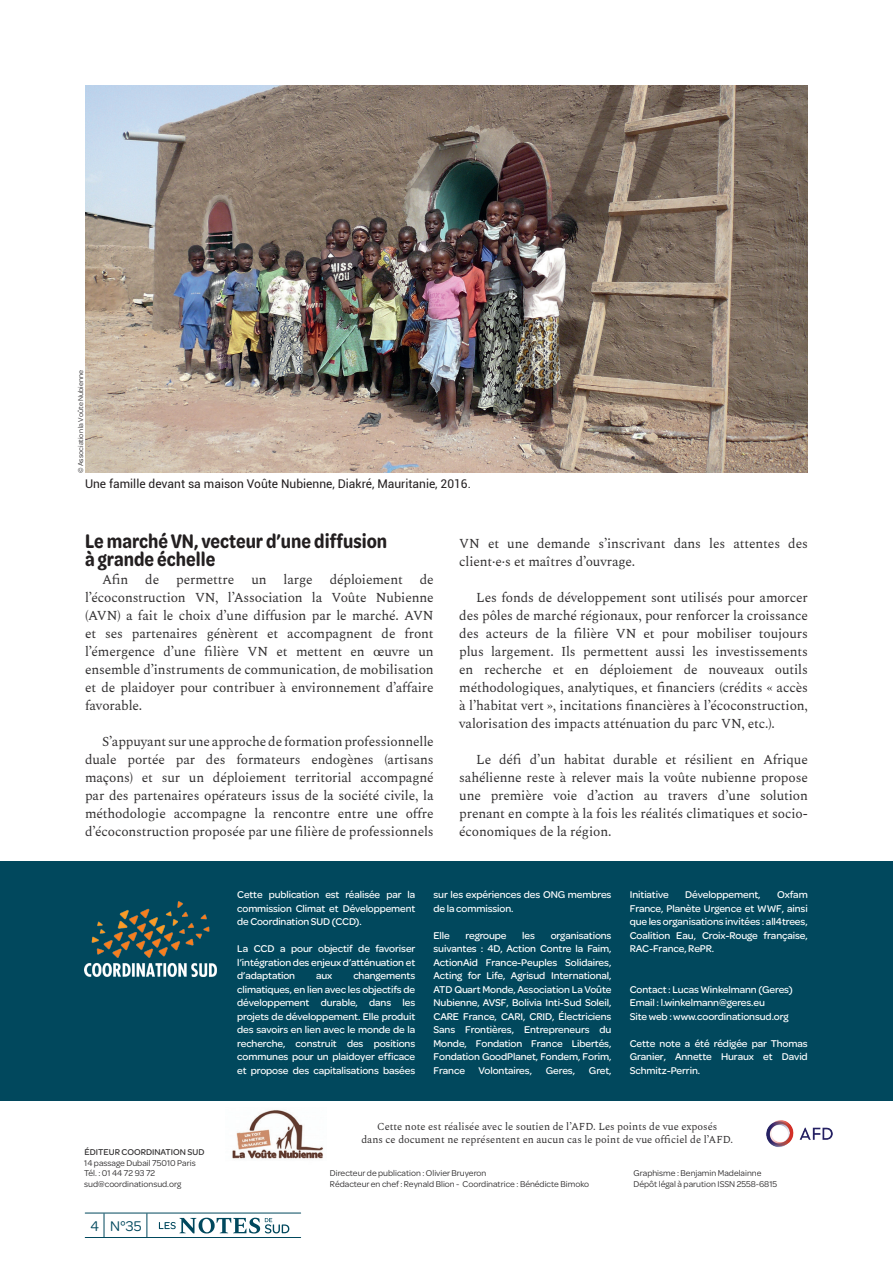
<style>
.page{position:relative;width:893px;height:1263px;background:#fff}
.page>*{position:absolute;margin:0;border:0;box-sizing:border-box;transform-origin:0 0}
.t1{font:600 21px/18px "Omnes Cond";color:#231f20}
.t2{font:15px "Omnes";color:#01485d}
.t3{font:13.5px/18px "Spectral";letter-spacing:-.01em;color:#312f30;text-align:justify}
.t4{font:12px "Roboto";color:#231f20}
.t5{font:500 10.5px/13.5px "Omnes";letter-spacing:-.01em;color:#fff;text-align:justify}
.t6{font:10.5px/12.6px "Spectral";color:#312f30;text-align:center}
.t7{font:9px/10.5px "Omnes";color:#312f30}
.t8{font:500 9px "Omnes";color:#312f30}
.t9{font:7.5px "Omnes";color:#312f30}
</style>
<div class="page">
<hr style="left:85px;top:1213px;width:216px;height:1px;background:#01485d">
<svg style="left:104px;top:1213px;width:1px;height:24px"></svg>
<svg style="left:147px;top:1213px;width:1px;height:24px"></svg>
<hr style="left:85px;top:1237px;width:216px;height:1px;background:#01485d">
<svg style="left:159px;top:1218px;width:130px;height:15px"></svg>
<img style="left:85px;top:85px;width:723px;height:388px">
<div style="left:0;top:861px;width:893px;height:240px;background:#01485d"></div>
<img style="left:766px;top:1120px;width:67px;height:27px">
<img style="left:85px;top:902px;width:131px;height:74px">
<img style="left:232px;top:1110px;width:91px;height:49px">
<p class="t9" style="left:76px;top:473px;width:104px;rotate:-90deg">© Association la Voûte Nubienne</p>
<p class="t4" style="left:85px;top:475px;width:387px">Une famille devant sa maison Voûte Nubienne, Diakré, Mauritanie, 2016.</p>
<h1 class="t1" style="left:85px;top:531px;width:304px">Le marché VN, vecteur d’une diffusion à grande échelle</h1>
<p class="t3" style="left:102px;top:569px;width:28px">Afin</p>
<p class="t3" style="left:145px;top:569px;width:15px">de</p>
<p class="t3" style="left:176px;top:569px;width:60px">permettre</p>
<p class="t3" style="left:251px;top:569px;width:17px">un</p>
<p class="t3" style="left:284px;top:569px;width:31px">large</p>
<p class="t3" style="left:330px;top:569px;width:75px">déploiement</p>
<p class="t3" style="left:85px;top:569px;width:350px;text-indent:335px">de l’écoconstruction VN, l’Association la Voûte Nubienne (AVN) a fait le choix d’une diffusion par le marché. AVN et ses partenaires génèrent et accompagnent de front l’émergence d’une filière VN et mettent en œuvre un ensemble d’instruments de communication, de mobilisation et de plaidoyer pour contribuer à environnement d’affaire favorable.</p>
<p class="t3" style="left:85px;top:731px;width:350px;text-indent:17px">S’appuyant sur une approche de formation professionnelle duale portée par des formateurs endogènes (artisans maçons) et sur un déploiement territorial accompagné par des partenaires opérateurs issus de la société civile, la méthodologie accompagne la rencontre entre une offre d’écoconstruction proposée par une filière de professionnels</p>
<p class="t3" style="left:459px;top:533px;width:350px">VN et une demande s’inscrivant dans les attentes des client·e·s et maîtres d’ouvrage.</p>
<p class="t3" style="left:459px;top:587px;width:350px;text-indent:17px">Les fonds de développement sont utilisés pour amorcer des pôles de marché régionaux, pour renforcer la croissance des acteurs de la filière VN et pour mobiliser toujours plus largement. Ils permettent aussi les investissements en recherche et en déploiement de nouveaux outils méthodologiques, analytiques, et financiers (crédits « accès à l’habitat vert », incitations financières à l’écoconstruction, valorisation des impacts atténuation du parc VN, etc.).</p>
<p class="t3" style="left:459px;top:749px;width:350px;text-indent:17px">Le défi d’un habitat durable et résilient en Afrique sahélienne reste à relever mais la voûte nubienne propose une première voie d’action au travers d’une solution prenant en compte à la fois les réalités climatiques et socio&shy;économiques de la région.</p>
<p class="t5" style="left:237px;top:887px;width:179px">Cette publication est réalisée par la commission Climat et Développement de Coordination SUD (CCD).</p>
<p class="t5" style="left:237px;top:941px;width:180px">La CCD a pour objectif de favoriser l’intégration des enjeux d’atténuation et d’adaptation</p>
<p class="t5" style="left:237px;top:968px;width:179px;text-indent:116px">changements climatiques, en lien avec les objectifs de développement durable, dans les projets de développement. Elle produit des savoirs en lien avec le monde de la recherche, construit des positions communes pour un plaidoyer efficace et propose des capitalisations basées</p>
<p class="t5" style="left:316px;top:968px;width:18px">aux</p>
<p class="t5" style="left:434px;top:887px;width:179px">sur les expériences des ONG membres de la commission.</p>
<p class="t5" style="left:434px;top:928px;width:18px">Elle</p>
<p class="t5" style="left:466px;top:928px;width:42px">regroupe</p>
<p class="t5" style="left:522px;top:928px;width:14px">les</p>
<p class="t5" style="left:434px;top:928px;width:179px;text-indent:117px">organisations suivantes : 4D, Action Contre la Faim, ActionAid France-Peuples Solidaires, Acting for Life, Agrisud International, ATD Quart Monde, Association La Voûte Nubienne, AVSF, Bolivia Inti-Sud Soleil, CARE France, CARI, CRID, Électriciens Sans Frontières, Entrepreneurs du Monde, Fondation France Libertés, Fondation GoodPlanet, Fondem, Forim, France</p>
<p class="t5" style="left:478px;top:1063px;width:55px">Volontaires,</p>
<p class="t5" style="left:546px;top:1063px;width:31px">Geres,</p>
<p class="t5" style="left:589px;top:1063px;width:24px">Gret,</p>
<p class="t5" style="left:630px;top:887px;width:40px">Initiative</p>
<p class="t5" style="left:685px;top:887px;width:77px">Développement,</p>
<p class="t5" style="left:630px;top:887px;width:179px;text-indent:147px">Oxfam France, Planète Urgence et WWF, ainsi que les organisations invitées : all4trees, Coalition Eau, Croix-Rouge française, RAC-France, RePR.</p>
<p class="t5" style="left:630px;top:982px;width:164px;text-align:left">Contact : Lucas Winkelmann (Geres)<br>Email : l.winkelmann@geres.eu<br>Site web : www.coordinationsud.org</p>
<p class="t5" style="left:630px;top:1036px;width:179px">Cette note a été rédigée par Thomas Granier, Annette Huraux et David Schmitz-Perrin.</p>
<p class="t6" style="left:361px;top:1120px;width:373px">Cette note est réalisée avec le soutien de l’AFD. Les points de vue exposés<br>dans ce document ne représentent en aucun cas le point de vue officiel de l’AFD.</p>
<p class="t8" style="left:84px;top:1146px;width:122px">ÉDITEUR COORDINATION SUD</p>
<p class="t7" style="left:84px;top:1157px;width:113px">14 passage Dubail 75010 Paris<br>Tél. : 01 44 72 93 72 sud@coordinationsud.org</p>
<p class="t7" style="left:330px;top:1167px;width:261px">Directeur de publication : Olivier Bruyeron<br>Rédacteur en chef : Reynald Blion - Coordinatrice : Bénédicte Bimoko</p>
<p class="t7" style="left:634px;top:1167px;width:145px">Graphisme : Benjamin Madelainne<br>Dépôt légal à parution ISSN 2558-6815</p>
<p class="t2" style="left:90px;top:1216px;width:53px">4 N°35</p>
</div>
